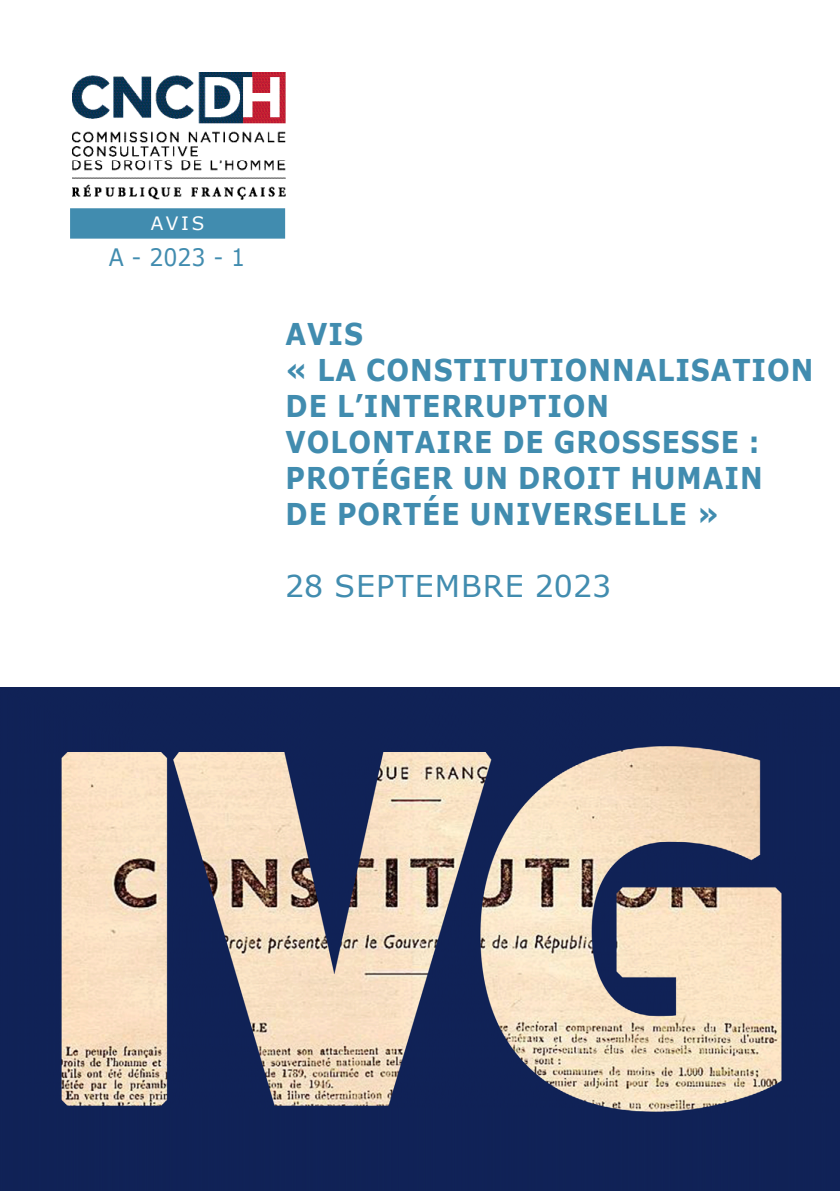
<style>
.page{position:relative;width:840px;height:1191px;background:#fff}
.page>*{position:absolute;margin:0;border:0;box-sizing:border-box;transform-origin:0 0}
.H_-_Titre_de_l_avis{font:700 30px/36px "Verdana";letter-spacing:.035em;color:#418caf;scale:.89 1}
.H_-_Titre_de_l_avis-2{font:30px "Verdana";letter-spacing:.035em;color:#418caf}
.Numéro_du_document{font:24px "Verdana";color:#418caf;scale:.92 1}
.Type_de_document{font:18.4px "Verdana";color:#fff}
</style>
<div class="page">
<img style="left:72px;top:72px;width:213px;height:127px">
<div style="left:71px;top:209px;width:213px;height:29px;background:#418caf"></div>
<div style="left:70px;top:208px;width:215px;height:31px;border:2px solid #418caf"></div>
<img style="left:0;top:688px;width:839px;height:503px">
<p class="Type_de_document" style="left:151px;top:211px;width:55px">AVIS</p>
<p class="Numéro_du_document" style="left:109px;top:241px;width:150px">A - 2023 - 1</p>
<p class="H_-_Titre_de_l_avis" style="left:285px;top:316px;width:594px">AVIS<br>« LA CONSTITUTIONNALISATION<br>DE L’INTERRUPTION<br>VOLONTAIRE DE GROSSESSE :<br>PROTÉGER UN DROIT HUMAIN<br>DE PORTÉE UNIVERSELLE »</p>
<p class="H_-_Titre_de_l_avis-2" style="left:285px;top:566px;width:327px">28 SEPTEMBRE 2023</p>
</div>
